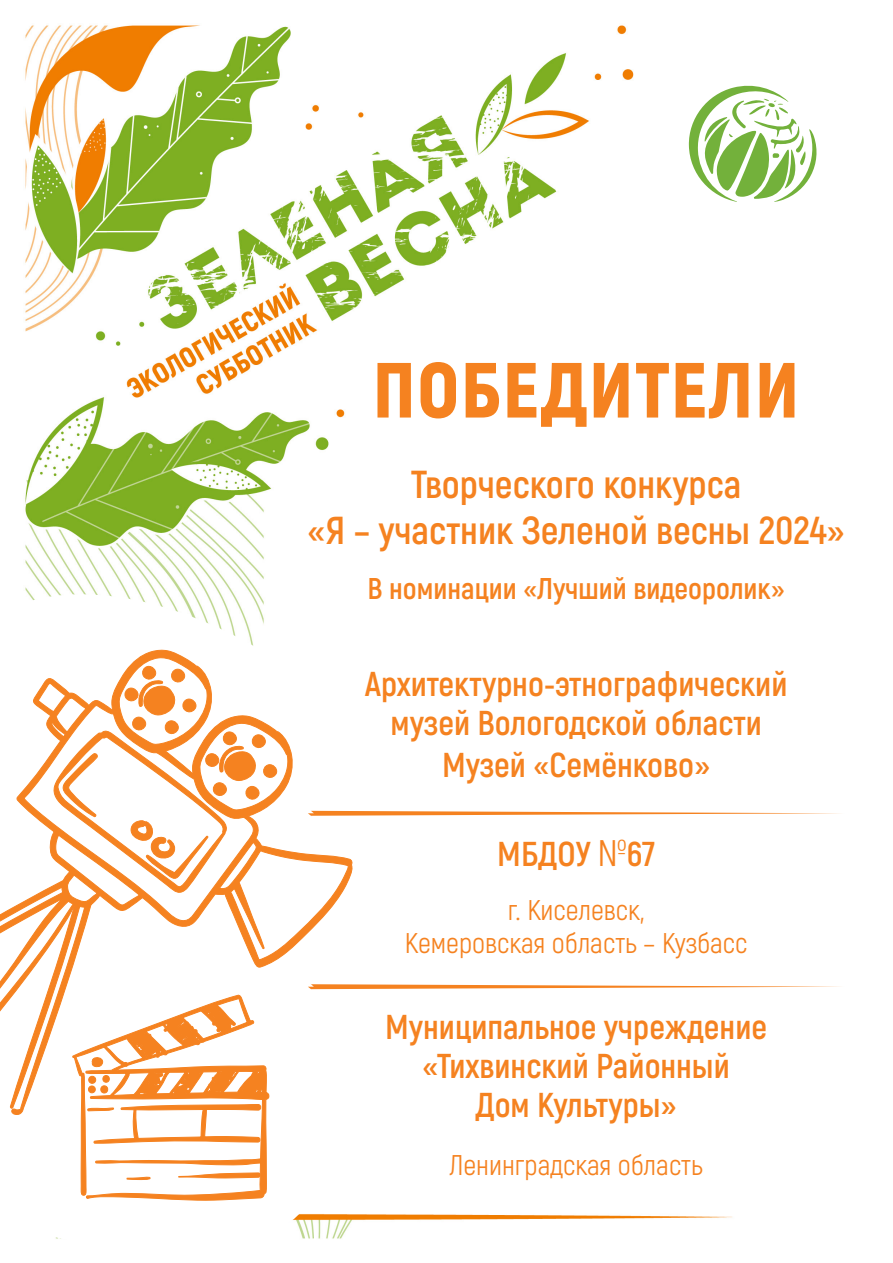
<style>
.page{position:relative;width:893px;height:1263px;background:#fff}
.page>*{position:absolute;margin:0;border:0;box-sizing:border-box;transform-origin:0 0}
.t1{font:900 78px "Akrobat";letter-spacing:.02em;color:#f58220}
.ФИО{font:700 39px "Akrobat";color:#f58220}
.ФИО-2{font:700 34.5px/39px "Akrobat";color:#f58220;text-align:center}
.t2{font:700 30px "Akrobat";color:#f58220}
.ФИО-3{font:28.5px/33px "Akrobat";color:#f58220;text-align:center}
.s1{font-family:"AG Letterica";font-weight:300;font-stretch:condensed}
</style>
<div class="page">
<img style="left:25px;top:25px;width:707px;height:1195px">
<svg style="left:688px;top:82px;width:129px;height:120px"></svg>
<svg style="left:25px;top:594px;width:498px;height:645px"></svg>
<svg style="left:294px;top:678px;width:59px;height:289px"></svg>
<svg style="left:0;top:650px;width:294px;height:550px"></svg>
<svg style="left:308px;top:808px;width:532px;height:10px"></svg>
<svg style="left:308px;top:982px;width:532px;height:10px"></svg>
<h1 class="t1" style="left:373px;top:340px;width:428px">ПОБЕДИТЕЛИ</h1>
<p class="ФИО" style="left:411px;top:460px;width:332px">Творческого конкурса</p>
<p class="ФИО" style="left:307px;top:506px;width:539px">«Я – участник Зеленой весны 2024»</p>
<p class="t2" style="left:367px;top:570px;width:419px">В номинации «Лучший видеоролик»</p>
<p class="ФИО-2" style="left:365px;top:664px;width:424px">Архитектурно-этнографический музей Вологодской области</p>
<p class="ФИО-2" style="left:442px;top:745px;width:270px">Музей «Семёнково»</p>
<p class="ФИО-2" style="left:497px;top:834px;width:159px">МБДОУ <span class="s1">№</span>67</p>
<p class="ФИО-3" style="left:405px;top:894px;width:344px">г. Киселевск,<br>Кемеровская область – Кузбасс</p>
<p class="ФИО-2" style="left:385px;top:1007px;width:383px">Муниципальное учреждение «Тихвинский Районный<br>Дом Культуры»</p>
<p class="ФИО-3" style="left:450px;top:1148px;width:254px">Ленинградская область</p>
</div>
